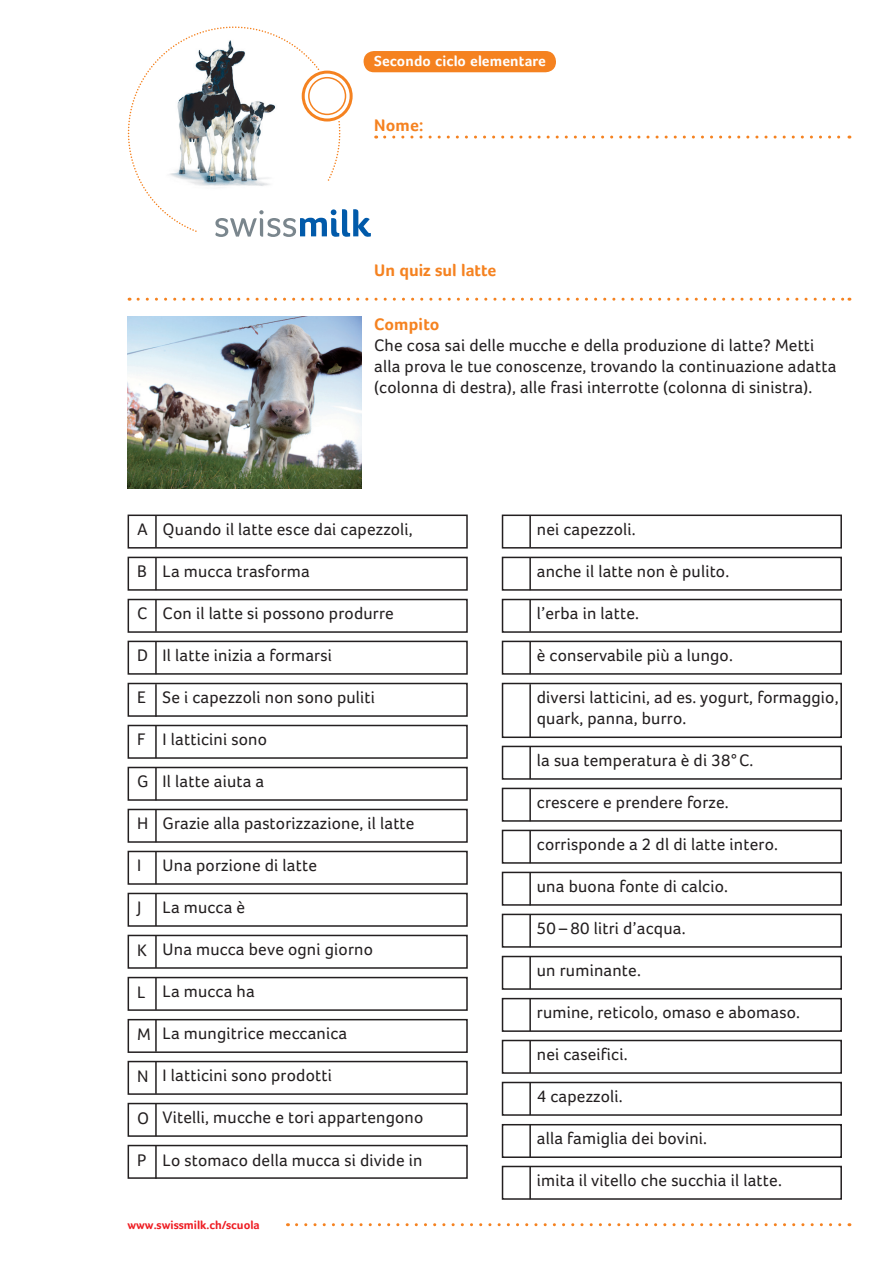
<style>
.page{position:relative;width:893px;height:1263px;background:#fff}
.page>*{position:absolute;margin:0;border:0;box-sizing:border-box;transform-origin:0 0}
.t1{font:17.25px/21px "Foco";letter-spacing:.01em;color:#231f20}
.t2{font:700 17.25px "Foco";color:#f58220}
.t3{font:700 15px "Foco";letter-spacing:.01em;color:#fff}
.t4{font:700 12px "Foco";color:#ee1d23}
</style>
<div class="page">
<svg style="left:297px;top:1223px;width:553px;height:3px"></svg>
<div style="left:364px;top:51px;width:192px;height:21px;background:#f58220;border-radius:11px"></div>
<svg style="left:128px;top:26px;width:249px;height:211px"></svg>
<svg style="left:385px;top:136px;width:465px;height:3px"></svg>
<svg style="left:138px;top:298px;width:712px;height:3px"></svg>
<img style="left:128px;top:317px;width:233px;height:172px">
<div style="left:128px;top:514px;width:340px;height:35px;border:2px solid #231f20"></div>
<div style="left:502px;top:514px;width:340px;height:35px;border:2px solid #231f20"></div>
<div style="left:128px;top:557px;width:340px;height:34px;border:2px solid #231f20"></div>
<div style="left:502px;top:557px;width:340px;height:34px;border:2px solid #231f20"></div>
<div style="left:128px;top:599px;width:340px;height:34px;border:2px solid #231f20"></div>
<div style="left:502px;top:599px;width:340px;height:34px;border:2px solid #231f20"></div>
<div style="left:128px;top:641px;width:340px;height:34px;border:2px solid #231f20"></div>
<div style="left:502px;top:641px;width:340px;height:34px;border:2px solid #231f20"></div>
<div style="left:128px;top:683px;width:340px;height:34px;border:2px solid #231f20"></div>
<div style="left:502px;top:683px;width:340px;height:55px;border:2px solid #231f20"></div>
<div style="left:128px;top:725px;width:340px;height:34px;border:2px solid #231f20"></div>
<div style="left:128px;top:767px;width:340px;height:34px;border:2px solid #231f20"></div>
<div style="left:502px;top:746px;width:340px;height:34px;border:2px solid #231f20"></div>
<div style="left:128px;top:809px;width:340px;height:34px;border:2px solid #231f20"></div>
<div style="left:502px;top:788px;width:340px;height:34px;border:2px solid #231f20"></div>
<div style="left:128px;top:851px;width:340px;height:34px;border:2px solid #231f20"></div>
<div style="left:502px;top:830px;width:340px;height:34px;border:2px solid #231f20"></div>
<div style="left:128px;top:893px;width:340px;height:34px;border:2px solid #231f20"></div>
<div style="left:502px;top:872px;width:340px;height:34px;border:2px solid #231f20"></div>
<div style="left:128px;top:935px;width:340px;height:34px;border:2px solid #231f20"></div>
<div style="left:502px;top:914px;width:340px;height:34px;border:2px solid #231f20"></div>
<div style="left:128px;top:977px;width:340px;height:34px;border:2px solid #231f20"></div>
<div style="left:502px;top:956px;width:340px;height:34px;border:2px solid #231f20"></div>
<div style="left:128px;top:1019px;width:340px;height:34px;border:2px solid #231f20"></div>
<div style="left:502px;top:998px;width:340px;height:34px;border:2px solid #231f20"></div>
<div style="left:128px;top:1061px;width:340px;height:34px;border:2px solid #231f20"></div>
<div style="left:502px;top:1040px;width:340px;height:34px;border:2px solid #231f20"></div>
<div style="left:128px;top:1103px;width:340px;height:34px;border:2px solid #231f20"></div>
<div style="left:502px;top:1082px;width:340px;height:34px;border:2px solid #231f20"></div>
<div style="left:502px;top:1124px;width:340px;height:34px;border:2px solid #231f20"></div>
<div style="left:502px;top:1166px;width:340px;height:34px;border:2px solid #231f20"></div>
<div style="left:128px;top:1145px;width:340px;height:34px;border:2px solid #231f20"></div>
<hr style="left:155px;top:515px;width:2px;height:33px;background:#231f20">
<hr style="left:155px;top:558px;width:2px;height:32px;background:#231f20">
<hr style="left:155px;top:599px;width:2px;height:33px;background:#231f20">
<hr style="left:155px;top:642px;width:2px;height:32px;background:#231f20">
<hr style="left:155px;top:684px;width:2px;height:33px;background:#231f20">
<hr style="left:155px;top:726px;width:2px;height:32px;background:#231f20">
<hr style="left:155px;top:768px;width:2px;height:32px;background:#231f20">
<hr style="left:155px;top:810px;width:2px;height:32px;background:#231f20">
<hr style="left:155px;top:852px;width:2px;height:32px;background:#231f20">
<hr style="left:155px;top:893px;width:2px;height:33px;background:#231f20">
<hr style="left:155px;top:935px;width:2px;height:33px;background:#231f20">
<hr style="left:155px;top:977px;width:2px;height:33px;background:#231f20">
<hr style="left:155px;top:1019px;width:2px;height:33px;background:#231f20">
<hr style="left:155px;top:1061px;width:2px;height:33px;background:#231f20">
<hr style="left:155px;top:1104px;width:2px;height:32px;background:#231f20">
<hr style="left:155px;top:1145px;width:2px;height:34px;background:#231f20">
<hr style="left:529px;top:515px;width:2px;height:33px;background:#231f20">
<hr style="left:529px;top:558px;width:2px;height:32px;background:#231f20">
<hr style="left:529px;top:599px;width:2px;height:33px;background:#231f20">
<hr style="left:529px;top:642px;width:2px;height:32px;background:#231f20">
<hr style="left:529px;top:684px;width:2px;height:53px;background:#231f20">
<hr style="left:529px;top:747px;width:2px;height:32px;background:#231f20">
<hr style="left:529px;top:789px;width:2px;height:32px;background:#231f20">
<hr style="left:529px;top:831px;width:2px;height:32px;background:#231f20">
<hr style="left:529px;top:873px;width:2px;height:32px;background:#231f20">
<hr style="left:529px;top:915px;width:2px;height:32px;background:#231f20">
<hr style="left:529px;top:957px;width:2px;height:32px;background:#231f20">
<hr style="left:529px;top:998px;width:2px;height:33px;background:#231f20">
<hr style="left:529px;top:1040px;width:2px;height:33px;background:#231f20">
<hr style="left:529px;top:1082px;width:2px;height:33px;background:#231f20">
<hr style="left:529px;top:1125px;width:2px;height:32px;background:#231f20">
<hr style="left:529px;top:1166px;width:2px;height:33px;background:#231f20">
<p class="t3" style="left:374px;top:52px;width:173px">Secondo ciclo elementare</p>
<p class="t2" style="left:374px;top:115px;width:51px">Nome:</p>
<p class="t2" style="left:374px;top:260px;width:123px">Un quiz sul latte</p>
<p class="t2" style="left:374px;top:314px;width:67px">Compito</p>
<p class="t1" style="left:374px;top:335px;width:464px">Che cosa sai delle mucche e della produzione di latte? Metti alla prova le tue conoscenze, trovando la continuazione adatta (colonna di destra), alle frasi interrotte (colonna di sinistra).</p>
<p class="t1" style="left:137px;top:519px;width:12px">A</p>
<p class="t1" style="left:137px;top:561px;width:11px">B</p>
<p class="t1" style="left:137px;top:603px;width:12px">C</p>
<p class="t1" style="left:137px;top:645px;width:12px">D</p>
<p class="t1" style="left:137px;top:687px;width:10px">E</p>
<p class="t1" style="left:137px;top:729px;width:10px">F</p>
<p class="t1" style="left:137px;top:771px;width:13px">G</p>
<p class="t1" style="left:137px;top:813px;width:13px">H</p>
<p class="t1" style="left:137px;top:855px;width:6px">I</p>
<p class="t1" style="left:137px;top:897px;width:6px">J</p>
<p class="t1" style="left:137px;top:939px;width:11px">K</p>
<p class="t1" style="left:137px;top:981px;width:10px">L</p>
<p class="t1" style="left:137px;top:1023px;width:15px">M</p>
<p class="t1" style="left:137px;top:1065px;width:13px">N</p>
<p class="t1" style="left:137px;top:1107px;width:14px">O</p>
<p class="t1" style="left:137px;top:1149px;width:11px">P</p>
<p class="t1" style="left:163px;top:519px;width:252px">Quando il latte esce dai capezzoli,</p>
<p class="t1" style="left:163px;top:561px;width:149px">La mucca trasforma</p>
<p class="t1" style="left:163px;top:603px;width:233px">Con il latte si possono produrre</p>
<p class="t1" style="left:163px;top:645px;width:171px">Il latte inizia a formarsi</p>
<p class="t1" style="left:163px;top:687px;width:214px">Se i capezzoli non sono puliti</p>
<p class="t1" style="left:163px;top:729px;width:106px">I latticini sono</p>
<p class="t1" style="left:163px;top:771px;width:103px">Il latte aiuta a</p>
<p class="t1" style="left:163px;top:813px;width:253px">Grazie alla pastorizzazione, il latte</p>
<p class="t1" style="left:163px;top:855px;width:156px">Una porzione di latte</p>
<p class="t1" style="left:163px;top:897px;width:84px">La mucca è</p>
<p class="t1" style="left:163px;top:939px;width:212px">Una mucca beve ogni giorno</p>
<p class="t1" style="left:163px;top:981px;width:94px">La mucca ha</p>
<p class="t1" style="left:163px;top:1023px;width:186px">La mungitrice meccanica</p>
<p class="t1" style="left:163px;top:1065px;width:171px">I latticini sono prodotti</p>
<p class="t1" style="left:163px;top:1107px;width:262px">Vitelli, mucche e tori appartengono</p>
<p class="t1" style="left:163px;top:1149px;width:261px">Lo stomaco della mucca si divide in</p>
<p class="t1" style="left:537px;top:519px;width:100px">nei capezzoli.</p>
<p class="t1" style="left:537px;top:561px;width:194px">anche il latte non è pulito.</p>
<p class="t1" style="left:537px;top:603px;width:104px">l’erba in latte.</p>
<p class="t1" style="left:537px;top:645px;width:198px">è conservabile più a lungo.</p>
<p class="t1" style="left:537px;top:687px;width:303px">diversi latticini, ad es. yogurt, formaggio, quark, panna, burro.</p>
<p class="t1" style="left:537px;top:750px;width:218px">la sua temperatura è di 38°C.</p>
<p class="t1" style="left:537px;top:792px;width:193px">crescere e prendere forze.</p>
<p class="t1" style="left:537px;top:834px;width:243px">corrisponde a 2 dl di latte intero.</p>
<p class="t1" style="left:537px;top:876px;width:193px">una buona fonte di calcio.</p>
<p class="t1" style="left:537px;top:918px;width:150px">50 – 80 litri d’acqua.</p>
<p class="t1" style="left:537px;top:960px;width:106px">un ruminante.</p>
<p class="t1" style="left:537px;top:1002px;width:265px">rumine, reticolo, omaso e abomaso.</p>
<p class="t1" style="left:537px;top:1044px;width:92px">nei caseifici.</p>
<p class="t1" style="left:537px;top:1086px;width:87px">4 capezzoli.</p>
<p class="t1" style="left:537px;top:1128px;width:172px">alla famiglia dei bovini.</p>
<p class="t1" style="left:537px;top:1170px;width:247px">imita il vitello che succhia il latte.</p>
<p class="t4" style="left:128px;top:1218px;width:134px">www.swissmilk.ch/scuola</p>
</div>
